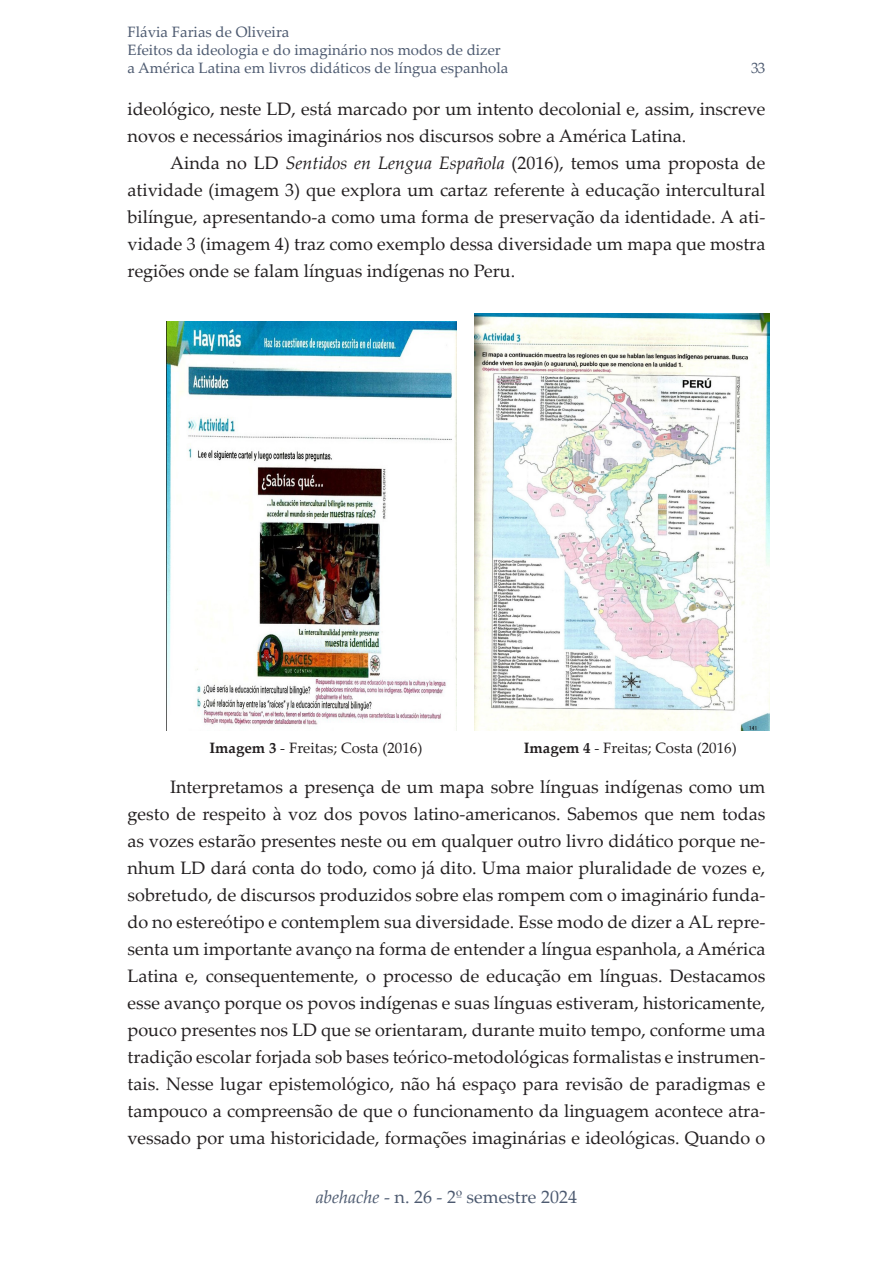
<style>
.page{position:relative;width:893px;height:1263px;background:#fff}
.page>*{position:absolute;margin:0;border:0;box-sizing:border-box;transform-origin:0 0}
.t1{font:18px/27px "Palatino Linotype";color:#231f20;text-align:justify}
.t2{font:18px "Palatino Linotype";color:#4d5a70}
.t3{font:15px/18px "Palatino Linotype";color:#4d5a70}
.t4{font:15px "Palatino Linotype";color:#231f20}
.s1{font-style:italic}
.s2{font-weight:700}
</style>
<div class="page">
<img style="left:166px;top:321px;width:290px;height:409px">
<img style="left:474px;top:313px;width:295px;height:417px">
<p class="t3" style="left:128px;top:22px;width:382px">Flávia Farias de Oliveira<br>Efeitos da ideologia e do imaginário nos modos de dizer a América Latina em livros didáticos de língua espanhola</p>
<p class="t3" style="left:751px;top:58px;width:16px">33</p>
<p class="t1" style="left:128px;top:95px;width:639px">ideológico, neste LD, está marcado por um intento decolonial e, assim, inscreve novos e necessários imaginários nos discursos sobre a América Latina.</p>
<p class="t1" style="left:128px;top:149px;width:639px;text-indent:43px">Ainda no LD <span class="s1">Sentidos en Lengua Española</span> (2016), temos uma proposta de atividade (imagem 3) que explora um cartaz referente à educação intercultural bilíngue, apresentando-a como uma forma de preservação da identidade. A ati&shy;vidade 3 (imagem 4) traz como exemplo dessa diversidade um mapa que mostra regiões onde se falam línguas indígenas no Peru.</p>
<p class="t4" style="left:209px;top:737px;width:214px"><span class="s2">Imagem 3</span> - Freitas; Costa (2016)</p>
<p class="t4" style="left:524px;top:737px;width:214px"><span class="s2">Imagem 4</span> - Freitas; Costa (2016)</p>
<p class="t1" style="left:128px;top:772px;width:639px;text-indent:43px">Interpretamos a presença de um mapa sobre línguas indígenas como um gesto de respeito à voz dos povos latino-americanos. Sabemos que nem todas as vozes estarão presentes neste ou em qualquer outro livro didático porque ne&shy;nhum LD dará conta do todo, como já dito. Uma maior pluralidade de vozes e, sobretudo, de discursos produzidos sobre elas rompem com o imaginário funda&shy;do no estereótipo e contemplem sua diversidade. Esse modo de dizer a AL repre&shy;senta um importante avanço na forma de entender a língua espanhola, a América Latina e, consequentemente, o processo de educação em línguas. Destacamos esse avanço porque os povos indígenas e suas línguas estiveram, historicamente, pouco presentes nos LD que se orientaram, durante muito tempo, conforme uma tradição escolar forjada sob bases teórico-metodológicas formalistas e instrumen&shy;tais. Nesse lugar epistemológico, não há espaço para revisão de paradigmas e tampouco a compreensão de que o funcionamento da linguagem acontece atra&shy;vessado por uma historicidade, formações imaginárias e ideológicas. Quando o</p>
<p class="t2" style="left:316px;top:1184px;width:263px"><span class="s1">abehache</span> - n. 26 - 2º semestre 2024</p>
</div>
